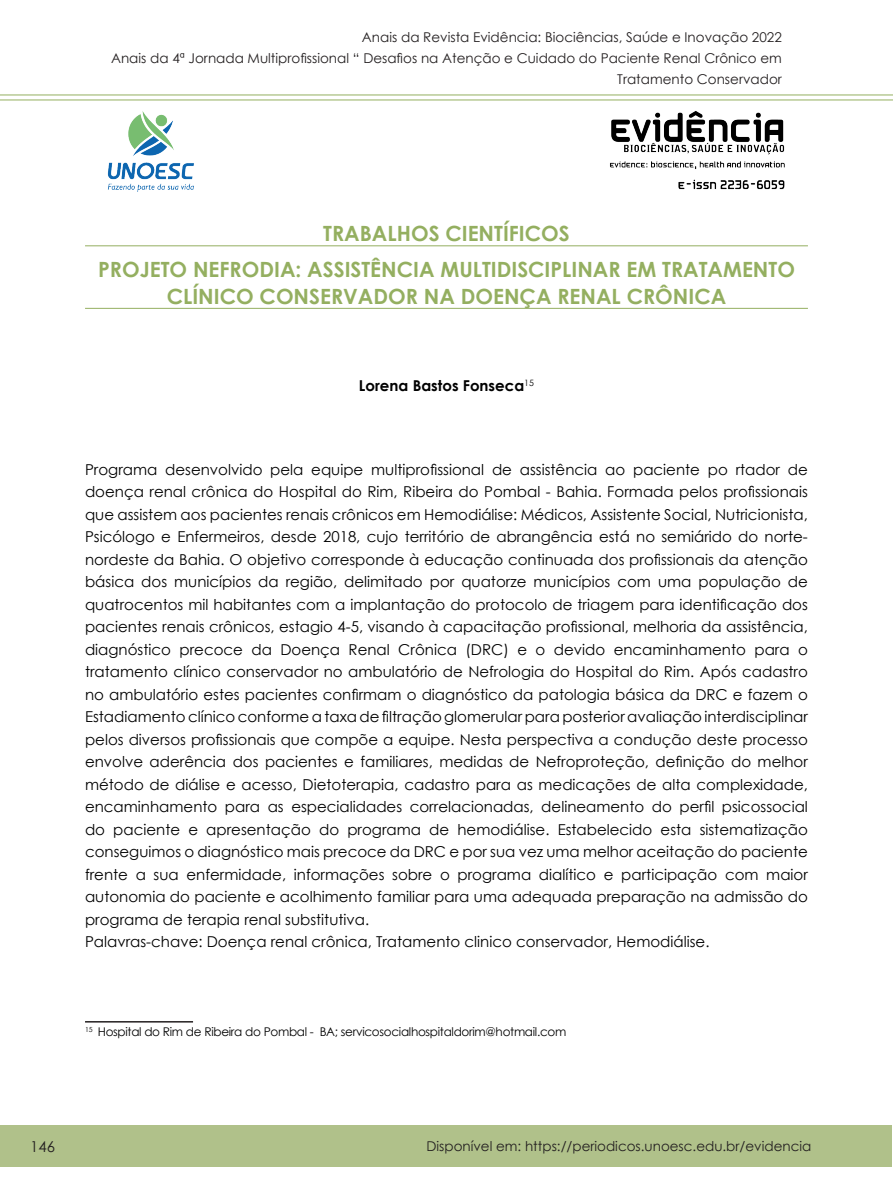
<style>
.page{position:relative;width:893px;height:1191px;background:#fff}
.page>*{position:absolute;margin:0;border:0;box-sizing:border-box;transform-origin:0 0}
.TÍTULO_PRINCIPAL{font:700 21px/27px "Century Gothic";color:#94af60;text-align:center}
.TEXTO_-_resumo{font:15px/22.5px "Century Gothic";color:#000;text-align:justify}
.só_autores_-_resumo{font:700 15px "Century Gothic";color:#000}
.t1{font:15px "Century Gothic";color:#231f20}
.t2{font:13.5px/21px "Century Gothic";color:#231f20;text-align:right}
.nota_de_rodapé{font:12px "Century Gothic";letter-spacing:-.025em;color:#000}
</style>
<div class="page">
<hr style="left:0;top:94px;width:893px;height:1px;background:#94af60">
<hr style="left:0;top:99px;width:893px;height:1px;background:#94af60">
<img style="left:107px;top:111px;width:678px;height:80px">
<div style="left:0;top:1125px;width:892px;height:41px;background:#b0c18a"></div>
<hr style="left:85px;top:245px;width:723px;height:1px;background:#94af60">
<hr style="left:85px;top:308px;width:723px;height:1px;background:#94af60">
<hr style="left:85px;top:1021px;width:108px;height:1px;background:#231f20">
<p class="t2" style="left:111px;top:26px;width:672px">Anais da Revista Evidência: Biociências, Saúde e Inovação 2022<br>Anais da 4ª Jornada Multiprofissional “ Desafios na Atenção e Cuidado do Paciente Renal Crônico em<br>Tratamento Conservador</p>
<p class="TÍTULO_PRINCIPAL" style="left:323px;top:219px;width:248px">TRABALHOS CIENTÍFICOS</p>
<p class="TÍTULO_PRINCIPAL" style="left:98px;top:255px;width:698px">PROJETO NEFRODIA: ASSISTÊNCIA MULTIDISCIPLINAR EM TRATAMENTO<br>CLÍNICO CONSERVADOR NA DOENÇA RENAL CRÔNICA</p>
<p class="só_autores_-_resumo" style="left:359px;top:374px;width:176px">Lorena Bastos Fonseca<sup>15</sup></p>
<p class="TEXTO_-_resumo" style="left:85px;top:457px;width:724px">Programa desenvolvido pela equipe multiprofissional de assistência ao paciente po rtador de doença renal crônica do Hospital do Rim, Ribeira do Pombal - Bahia. Formada pelos profissionais que assistem aos pacientes renais crônicos em Hemodiálise: Médicos, Assistente Social, Nutricionista, Psicólogo e Enfermeiros, desde 2018, cujo território de abrangência está no semiárido do norte&shy;nordeste da Bahia. O objetivo corresponde à educação continuada dos profissionais da atenção básica dos municípios da região, delimitado por quatorze municípios com uma população de quatrocentos mil habitantes com a implantação do protocolo de triagem para identificação dos pacientes renais crônicos, estagio 4-5, visando à capacitação profissional, melhoria da assistência, diagnóstico precoce da Doença Renal Crônica (DRC) e o devido encaminhamento para o tratamento clínico conservador no ambulatório de Nefrologia do Hospital do Rim. Após cadastro no ambulatório estes pacientes confirmam o diagnóstico da patologia básica da DRC e fazem o Estadiamento clínico conforme a taxa de filtração glomerular para posterior avaliação interdisciplinar pelos diversos profissionais que compõe a equipe. Nesta perspectiva a condução deste processo envolve aderência dos pacientes e familiares, medidas de Nefroproteção, definição do melhor método de diálise e acesso, Dietoterapia, cadastro para as medicações de alta complexidade, encaminhamento para as especialidades correlacionadas, delineamento do perfil psicossocial do paciente e apresentação do programa de hemodiálise. Estabelecido esta sistematização conseguimos o diagnóstico mais precoce da DRC e por sua vez uma melhor aceitação do paciente frente a sua enfermidade, informações sobre o programa dialítico e participação com maior autonomia do paciente e acolhimento familiar para uma adequada preparação na admissão do programa de terapia renal substitutiva.</p>
<p class="TEXTO_-_resumo" style="left:85px;top:930px;width:626px">Palavras-chave: Doença renal crônica, Tratamento clinico conservador, Hemodiálise.</p>
<p class="nota_de_rodapé" style="left:85px;top:1023px;width:483px"><sup>15</sup> Hospital do Rim de Ribeira do Pombal - BA; servicosocialhospitaldorim@hotmail.com</p>
<p class="t1" style="left:30px;top:1136px;width:26px">146</p>
<p class="t2" style="left:426px;top:1135px;width:386px">Disponível em: https://periodicos.unoesc.edu.br/evidencia</p>
</div>
